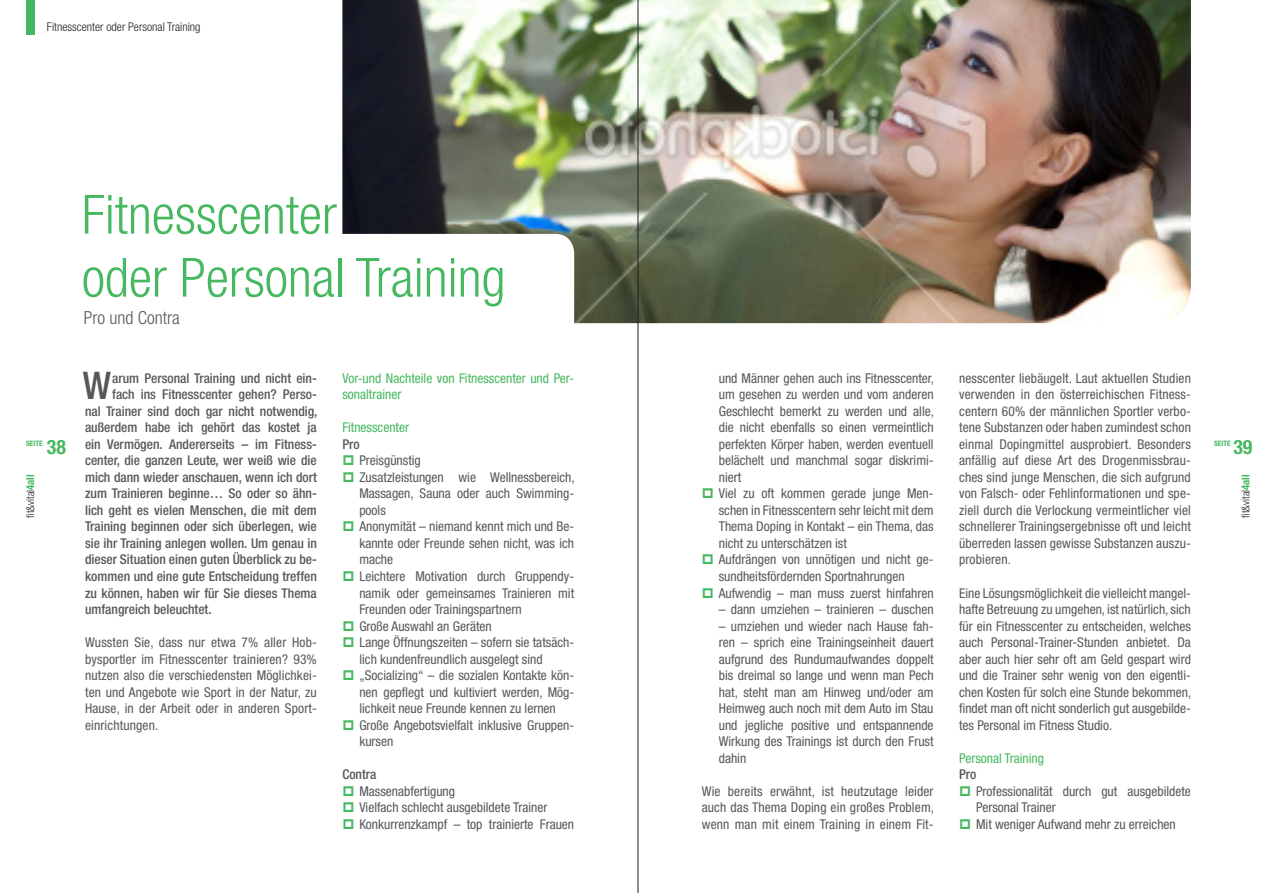
<style>
.page{position:relative;width:1276px;height:893px;background:#fff}
.page>*{position:absolute;margin:0;border:0;box-sizing:border-box;transform-origin:0 0}
.t1{font:300 condensed 54px "Helvetica Neue LT Std";color:#46b85f}
.initiale{font:500 condensed 38.1px "Helvetica Neue LT Std";color:#57585a}
.t2{font:700 condensed 19.8px "Helvetica Neue LT Std";color:#46b85f}
.t3{font:300 condensed 18px "Helvetica Neue LT Std";color:#57585a}
.aufzählung{font:condensed 13.5px/16.5px "Helvetica Neue LT Std";color:#57585a;text-align:justify}
.txt{font:condensed 13.5px/16.5px "Helvetica Neue LT Std";letter-spacing:.01em;color:#57585a;text-align:justify}
.intro{font:500 condensed 13.5px "Helvetica Neue LT Std";color:#57585a}
.zwitl{font:condensed 13.5px/16.5px "Helvetica Neue LT Std";color:#46b85f}
.txt-2{font:500 condensed 13.5px "Helvetica Neue LT Std";color:#57585a}
.t4{font:300 condensed 12px "Helvetica Neue LT Std";color:#231f20}
.t5{font:300 condensed 10.8px "Helvetica Neue LT Std";color:#231f20}
.t6{font:700 condensed 7.5px "Helvetica Neue LT Std";color:#46b85f}
.s1{font-weight:700;color:#46b85f}
</style>
<div class="page">
<img style="left:342px;top:0;width:849px;height:323px">
<div style="left:26px;top:0;width:9px;height:34px;background:#46b85f"></div>
<div style="left:249px;top:234px;width:325px;height:125px;background:#fff;border-radius:19px"></div>
<hr style="left:637px;top:0;width:1px;height:893px;background:#231f20">
<hr style="left:638px;top:0;width:1px;height:893px;background:#231f20">
<p class="t4" style="left:47px;top:20px;width:155px">Fitnesscenter oder Personal Training</p>
<p class="t1" style="left:82px;top:184px;width:256px">Fitnesscenter</p>
<p class="t1" style="left:82px;top:247px;width:425px">oder Personal Training</p>
<p class="t3" style="left:84px;top:307px;width:97px">Pro und Contra</p>
<p class="initiale" style="left:83px;top:363px;width:30px">W</p>
<p class="aufzählung" style="left:719px;top:370px;width:217px">und Männer gehen auch ins Fitnesscenter, um gesehen zu werden und vom anderen Geschlecht bemerkt zu werden und alle, die nicht ebenfalls so einen vermeintlich perfekten Körper haben, werden eventuell belächelt und manchmal sogar diskrimi&shy;niert</p>
<p class="aufzählung" style="left:719px;top:485px;width:216px">Viel zu oft kommen gerade junge Men&shy;schen in Fitnesscentern sehr leicht mit dem Thema Doping in Kontakt – ein Thema, das nicht zu unterschätzen ist</p>
<p class="aufzählung" style="left:719px;top:551px;width:216px">Aufdrängen von unnötigen und nicht ge&shy;sundheitsfördernden Sportnahrungen</p>
<p class="aufzählung" style="left:719px;top:584px;width:216px">Aufwendig – man muss zuerst hinfahren</p>
<p class="aufzählung" style="left:719px;top:601px;width:216px">– dann umziehen – trainieren – duschen</p>
<p class="aufzählung" style="left:719px;top:617px;width:216px">– umziehen und wieder nach Hause fah&shy;ren – sprich eine Trainingseinheit dauert aufgrund des Rundumaufwandes doppelt bis dreimal so lange und wenn man Pech hat, steht man am Hinweg und/oder am Heimweg auch noch mit dem Auto im Stau und jegliche positive und entspannende Wirkung des Trainings ist durch den Frust dahin</p>
<p class="txt" style="left:702px;top:782px;width:234px">Wie bereits erwähnt, ist heutzutage leider auch das Thema Doping ein großes Problem, wenn man mit einem Training in einem Fit-</p>
<p class="txt" style="left:959px;top:370px;width:233px">nesscenter liebäugelt. Laut aktuellen Studien verwenden in den österreichischen Fitness&shy;centern 60% der männlichen Sportler verbo&shy;tene Substanzen oder haben zumindest schon einmal Dopingmittel ausprobiert. Besonders anfällig auf diese Art des Drogenmissbrau&shy;ches sind junge Menschen, die sich aufgrund von Falsch- oder Fehlinformationen und spe&shy;ziell durch die Verlockung vermeintlicher viel schnellerer Trainingsergebnisse oft und leicht überreden lassen gewisse Substanzen auszu&shy;probieren.</p>
<p class="txt" style="left:959px;top:584px;width:234px">Eine Lösungsmöglichkeit die vielleicht mangel&shy;hafte Betreuung zu umgehen, ist natürlich, sich für ein Fitnesscenter zu entscheiden, welches auch Personal-Trainer-Stunden anbietet. Da aber auch hier sehr oft am Geld gespart wird und die Trainer sehr wenig von den eigentli&shy;chen Kosten für solch eine Stunde bekommen, findet man oft nicht sonderlich gut ausgebilde&shy;tes Personal im Fitness Studio.</p>
<p class="zwitl" style="left:959px;top:749px;width:86px">Personal Training</p>
<p class="txt-2" style="left:959px;top:766px;width:19px">Pro</p>
<p class="aufzählung" style="left:976px;top:782px;width:216px">Professionalität durch gut ausgebildete<br>Personal Trainer</p>
<p class="aufzählung" style="left:976px;top:815px;width:201px">Mit weniger Aufwand mehr zu erreichen</p>
<p class="intro" style="left:112px;top:370px;width:206px">arum Personal Training und nicht ein-</p>
<p class="intro" style="left:112px;top:387px;width:206px">fach ins Fitnesscenter gehen? Perso-</p>
<p class="intro" style="left:85px;top:403px;width:234px">nal Trainer sind doch gar nicht notwendig,</p>
<p class="intro" style="left:85px;top:420px;width:233px">außerdem habe ich gehört das kostet ja</p>
<p class="intro" style="left:85px;top:436px;width:233px">ein Vermögen. Andererseits – im Fitness-</p>
<p class="intro" style="left:85px;top:453px;width:233px">center, die ganzen Leute, wer weiß wie die</p>
<p class="intro" style="left:85px;top:469px;width:233px">mich dann wieder anschauen, wenn ich dort</p>
<p class="intro" style="left:85px;top:486px;width:233px">zum Trainieren beginne… So oder so ähn-</p>
<p class="intro" style="left:85px;top:502px;width:233px">lich geht es vielen Menschen, die mit dem</p>
<p class="intro" style="left:85px;top:519px;width:233px">Training beginnen oder sich überlegen, wie</p>
<p class="intro" style="left:85px;top:535px;width:233px">sie ihr Training anlegen wollen. Um genau in</p>
<p class="intro" style="left:85px;top:552px;width:233px">dieser Situation einen guten Überblick zu be-</p>
<p class="intro" style="left:85px;top:568px;width:233px">kommen und eine gute Entscheidung treffen</p>
<p class="intro" style="left:85px;top:585px;width:233px">zu können, haben wir für Sie dieses Thema</p>
<p class="intro" style="left:85px;top:601px;width:128px">umfangreich beleuchtet.</p>
<p class="txt" style="left:85px;top:634px;width:233px">Wussten Sie, dass nur etwa 7% aller Hob&shy;bysportler im Fitnesscenter trainieren? 93% nutzen also die verschiedensten Möglichkei&shy;ten und Angebote wie Sport in der Natur, zu Hause, in der Arbeit oder in anderen Sport&shy;einrichtungen.</p>
<p class="zwitl" style="left:342px;top:370px;width:233px">Vor-und Nachteile von Fitnesscenter und Per&shy;sonaltrainer</p>
<p class="zwitl" style="left:342px;top:419px;width:68px">Fitnesscenter</p>
<p class="txt-2" style="left:342px;top:436px;width:19px">Pro</p>
<p class="aufzählung" style="left:359px;top:452px;width:63px">Preisgünstig</p>
<p class="aufzählung" style="left:359px;top:469px;width:217px">Zusatzleistungen wie Wellnessbereich, Massagen, Sauna oder auch Swimming&shy;pools</p>
<p class="aufzählung" style="left:359px;top:518px;width:216px">Anonymität – niemand kennt mich und Be&shy;kannte oder Freunde sehen nicht, was ich mache</p>
<p class="aufzählung" style="left:359px;top:568px;width:216px">Leichtere Motivation durch Gruppendy&shy;namik oder gemeinsames Trainieren mit Freunden oder Trainingspartnern</p>
<p class="aufzählung" style="left:359px;top:617px;width:134px">Große Auswahl an Geräten</p>
<p class="aufzählung" style="left:359px;top:634px;width:216px">Lange Öffnungszeiten – sofern sie tatsäch&shy;lich kundenfreundlich ausgelegt sind</p>
<p class="aufzählung" style="left:359px;top:667px;width:216px">„Socializing“ – die sozialen Kontakte kön&shy;nen gepflegt und kultiviert werden, Mög&shy;lichkeit neue Freunde kennen zu lernen</p>
<p class="aufzählung" style="left:359px;top:716px;width:216px">Große Angebotsvielfalt inklusive Gruppen&shy;kursen</p>
<p class="txt-2" style="left:342px;top:766px;width:35px">Contra</p>
<p class="aufzählung" style="left:359px;top:782px;width:97px">Massenabfertigung</p>
<p class="aufzählung" style="left:359px;top:799px;width:189px">Vielfach schlecht ausgebildete Trainer</p>
<p class="aufzählung" style="left:359px;top:815px;width:216px">Konkurrenzkampf – top trainierte Frauen</p>
<p class="t2" style="left:47px;top:435px;width:21px">38</p>
<p class="t6" style="left:1214px;top:439px;width:18px">SEITE</p>
<p class="t2" style="left:1233px;top:435px;width:21px">39</p>
<p class="t6" style="left:26px;top:439px;width:18px">SEITE</p>
<p class="t5" style="left:24px;top:518px;width:45px;rotate:-90deg">fit&amp;vital<span class="s1">4ALL</span></p>
<p class="t5" style="left:1239px;top:518px;width:45px;rotate:-90deg">fit&amp;vital<span class="s1">4ALL</span></p>
</div>
